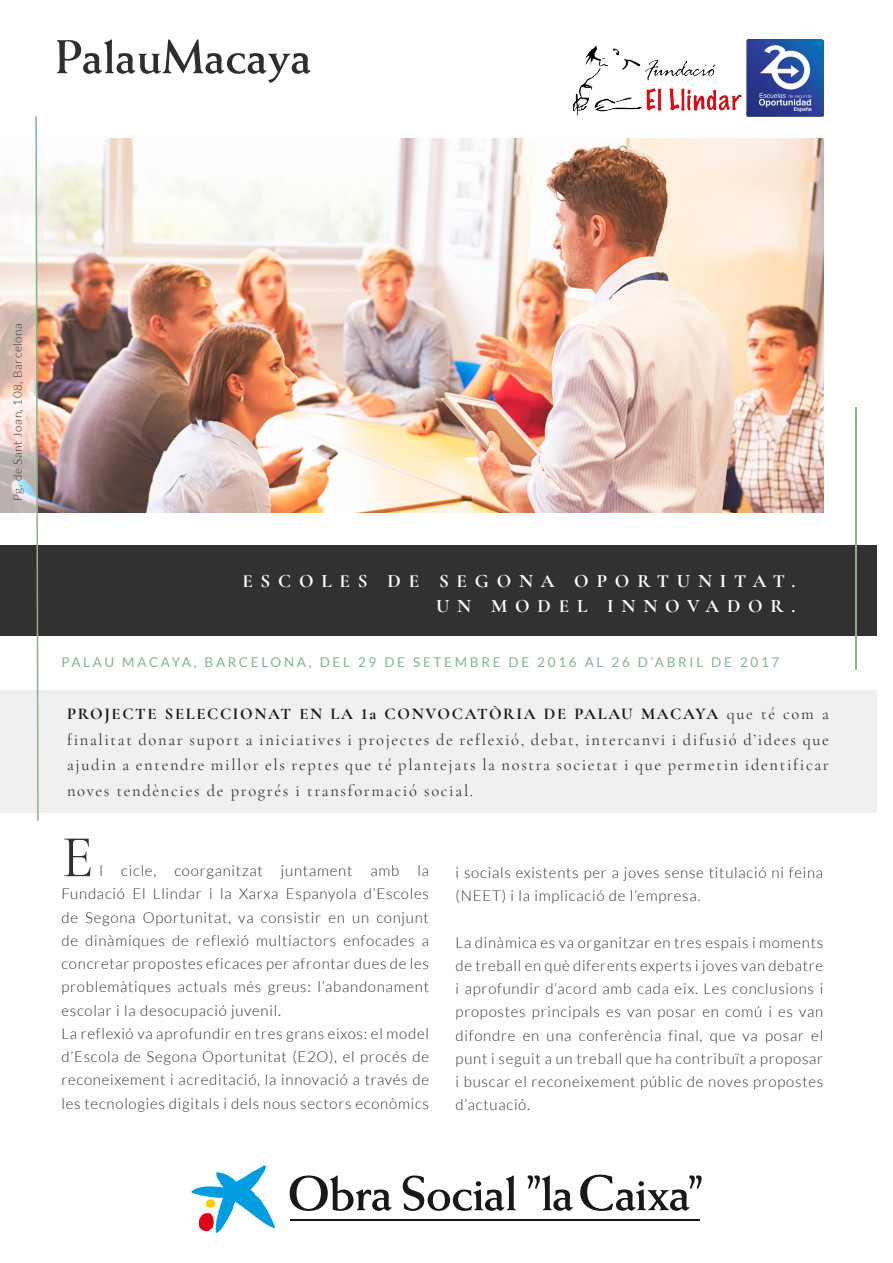
<style>
.page{position:relative;width:893px;height:1263px;background:#fff}
.page>*{position:absolute;margin:0;border:0;box-sizing:border-box;transform-origin:0 0}
.t1{font:60px "Cormorant Garamond";color:#323131}
.t2{font:700 19.05px/25.8px "Cormorant Garamond";letter-spacing:.41em;color:#fff;text-align:right}
.t3{font:16.5px/25.5px "Cormorant Garamond";letter-spacing:.1em;color:#323131;text-align:justify}
.t4{font:300 15px/23.2px "Lato";letter-spacing:.05em;color:#323131}
.t5{font:13.5px "Lato";letter-spacing:.2em;color:#84b48e}
.t6{font:300 11.7px "Lato";letter-spacing:.05em;color:#323131}
.s1{font-weight:700;color:#1a171c}
</style>
<div class="page">
<img style="left:39px;top:138px;width:784px;height:375px">
<svg style="left:0;top:177px;width:35px;height:336px"></svg>
<div style="left:0;top:690px;width:877px;height:122px;background:#f0f0f0"></div>
<div style="left:0;top:546px;width:877px;height:90px;background:#333030"></div>
<hr style="left:855px;top:407px;width:2px;height:263px;background:#84b48e">
<svg style="left:191px;top:1165px;width:84px;height:68px"></svg>
<hr style="left:290px;top:1220px;width:410px;height:1px;background:#1a171c">
<hr style="left:290px;top:1219px;width:410px;height:1px;background:#1a171c">
<svg style="left:527px;top:1175px;width:46px;height:36px"></svg>
<svg style="left:580px;top:1174px;width:122px;height:37px"></svg>
<svg style="left:290px;top:1175px;width:102px;height:36px"></svg>
<svg style="left:403px;top:1175px;width:113px;height:36px"></svg>
<svg style="left:35px;top:116px;width:4px;height:705px"></svg>
<svg style="left:57px;top:40px;width:254px;height:43px"></svg>
<img style="left:747px;top:40px;width:76px;height:76px">
<img style="left:573px;top:46px;width:169px;height:70px">
<p class="t6" style="left:11px;top:501px;width:180px;rotate:-90deg">Pg. de Sant Joan, 108, Barcelona</p>
<p class="t2" style="left:242px;top:567px;width:555px">ESCOLES DE SEGONA OPORTUNITAT.<br>UN MODEL INNOVADOR.</p>
<p class="t5" style="left:61px;top:654px;width:719px">PALAU MACAYA, BARCELONA, DEL 29 DE SETEMBRE DE 2016 AL 26 D’ABRIL DE 2017</p>
<p class="t3" style="left:67px;top:701px;width:763px"><span class="s1">PROJECTE SELECCIONAT EN LA 1a CONVOCATÒRIA DE PALAU MACAYA</span> que té com a finalitat donar suport a iniciatives i projectes de reflexió, debat, intercanvi i difusió d’idees que ajudin a entendre millor els reptes que té plantejats la nostra societat i que permetin identificar noves tendències de progrés i transformació social.</p>
<h1 class="t1" style="left:61px;top:819px;width:34px">E</h1>
<p class="t4" style="left:61px;top:859px;width:369px;text-indent:38px">l cicle, coorganitzat juntament amb la Fundació El Llindar i la Xarxa Espanyola d’Escoles de Segona Oportunitat, va consistir en un conjunt de dinàmiques de reflexió multiactors enfocades a concretar propostes eficaces per afrontar dues de les problemàtiques actuals més greus: l’abandonament escolar i la desocupació juvenil.<br>La reflexió va aprofundir en tres grans eixos: el model d’Escola de Segona Oportunitat (E2O), el procés de reconeixement i acreditació, la innovació a través de les tecnologies digitals i dels nous sectors econòmics</p>
<p class="t4" style="left:456px;top:861px;width:369px">i socials existents per a joves sense titulació ni feina (NEET) i la implicació de l’empresa.</p>
<p class="t4" style="left:456px;top:931px;width:369px;text-align:justify">La dinàmica es va organitzar en tres espais i moments de treball en què diferents experts i joves van debatre i aprofundir d’acord amb cada eix. Les conclusions i propostes principals es van posar en comú i es van difondre en una conferència final, que va posar el punt i seguit a un treball que ha contribuït a proposar i buscar el reconeixement públic de noves propostes d’actuació.</p>
</div>
